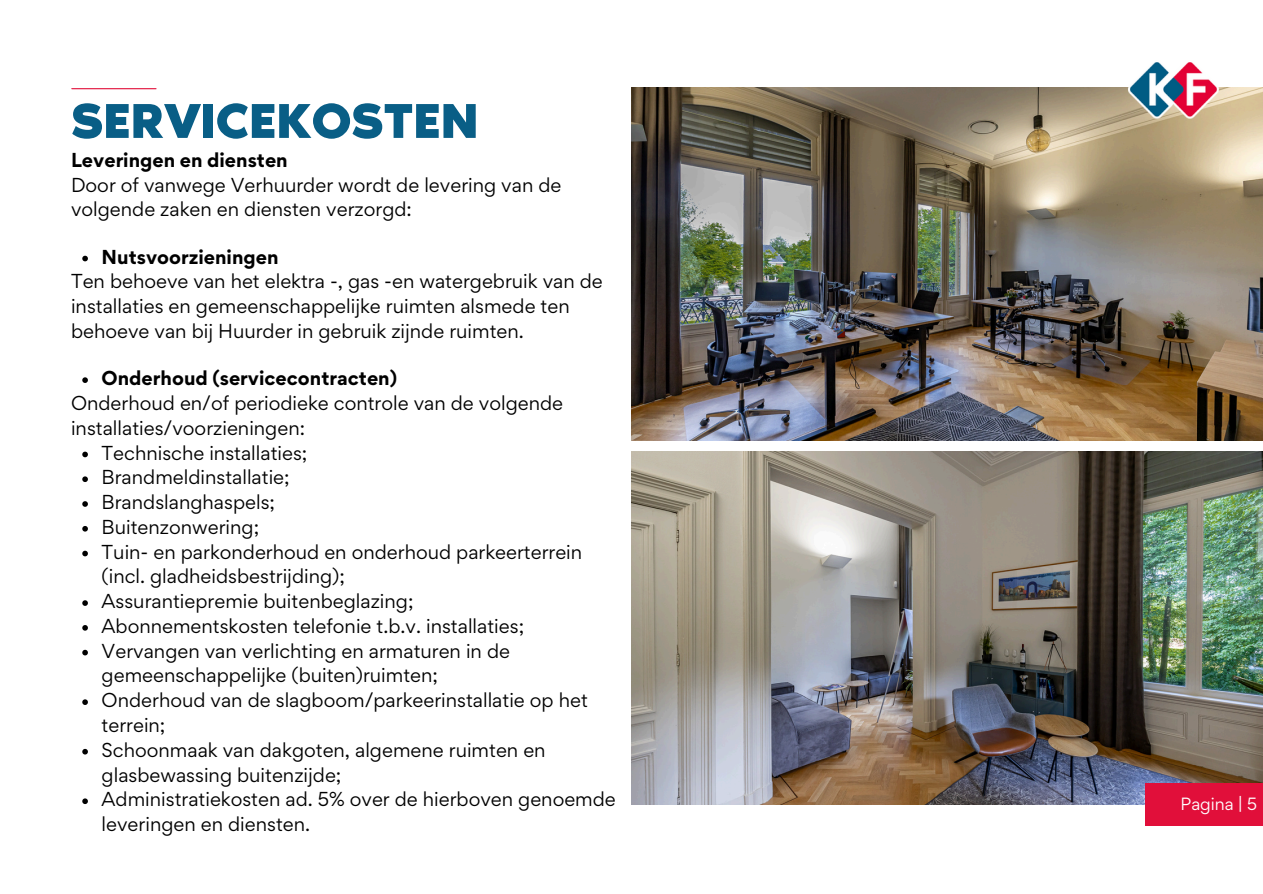
<style>
.page{position:relative;width:1263px;height:894px;background:#fff}
.page>*{position:absolute;margin:0;border:0;box-sizing:border-box;transform-origin:0 0}
.t1{font:61.35px "RTL Media Pro Medium";color:#095e86}
.t2{font:18px/24.8px "Gordita";color:#000}
.t3{font:700 18px "Gordita";color:#000}
.t4{font:15.75px "Gordita";color:#fff}
.s1{font-weight:700}
</style>
<div class="page">
<img style="left:631px;top:87px;width:632px;height:353px">
<img style="left:631px;top:451px;width:632px;height:353px">
<img style="left:1128px;top:62px;width:90px;height:57px">
<hr style="left:72px;top:88px;width:84px;height:1px;background:#e10f3a">
<div style="left:1146px;top:782px;width:117px;height:43px;background:#e10f3a"></div>
<svg style="left:82px;top:256px;width:6px;height:5px"></svg>
<svg style="left:82px;top:377px;width:6px;height:6px"></svg>
<svg style="left:82px;top:451px;width:6px;height:6px"></svg>
<svg style="left:82px;top:476px;width:6px;height:6px"></svg>
<svg style="left:82px;top:501px;width:6px;height:5px"></svg>
<svg style="left:82px;top:526px;width:6px;height:5px"></svg>
<svg style="left:82px;top:550px;width:6px;height:6px"></svg>
<svg style="left:82px;top:600px;width:6px;height:5px"></svg>
<svg style="left:82px;top:625px;width:6px;height:5px"></svg>
<svg style="left:82px;top:649px;width:6px;height:6px"></svg>
<svg style="left:82px;top:699px;width:6px;height:5px"></svg>
<svg style="left:82px;top:748px;width:6px;height:6px"></svg>
<svg style="left:82px;top:798px;width:6px;height:5px"></svg>
<h2 class="t1" style="left:71px;top:94px;width:409px">SERVICEKOSTEN</h2>
<h2 class="t2" style="left:71px;top:147px;width:492px"><span class="s1">Leveringen en diensten<br></span>Door of vanwege Verhuurder wordt de levering van de volgende zaken en diensten verzorgd:</h2>
<p class="t3" style="left:102px;top:244px;width:178px">Nutsvoorzieningen</p>
<h2 class="t2" style="left:71px;top:269px;width:533px">Ten behoeve van het elektra -, gas -en watergebruik van de installaties en gemeenschappelijke ruimten alsmede ten behoeve van bij Huurder in gebruik zijnde ruimten.</h2>
<p class="t3" style="left:102px;top:366px;width:297px">Onderhoud (servicecontracten)</p>
<p class="t2" style="left:71px;top:390px;width:494px">Onderhoud en/of periodieke controle van de volgende installaties/voorzieningen:</p>
<p class="t2" style="left:102px;top:440px;width:207px">Technische installaties;</p>
<p class="t2" style="left:102px;top:464px;width:190px">Brandmeldinstallatie;</p>
<p class="t2" style="left:102px;top:489px;width:175px">Brandslanghaspels;</p>
<p class="t2" style="left:102px;top:514px;width:159px">Buitenzonwering;</p>
<p class="t2" style="left:102px;top:539px;width:482px">Tuin- en parkonderhoud en onderhoud parkeerterrein (incl. gladheidsbestrijding);</p>
<p class="t2" style="left:102px;top:588px;width:313px">Assurantiepremie buitenbeglazing;</p>
<p class="t2" style="left:102px;top:613px;width:424px">Abonnementskosten telefonie t.b.v. installaties;</p>
<p class="t2" style="left:102px;top:638px;width:410px">Vervangen van verlichting en armaturen in de gemeenschappelijke (buiten)ruimten;</p>
<p class="t2" style="left:102px;top:687px;width:488px">Onderhoud van de slagboom/parkeerinstallatie op het terrein;</p>
<p class="t2" style="left:102px;top:737px;width:445px">Schoonmaak van dakgoten, algemene ruimten en glasbewassing buitenzijde;</p>
<p class="t2" style="left:102px;top:786px;width:516px">Administratiekosten ad. 5% over de hierboven genoemde leveringen en diensten.</p>
<p class="t4" style="left:1180px;top:793px;width:78px">Pagina | 5</p>
</div>
